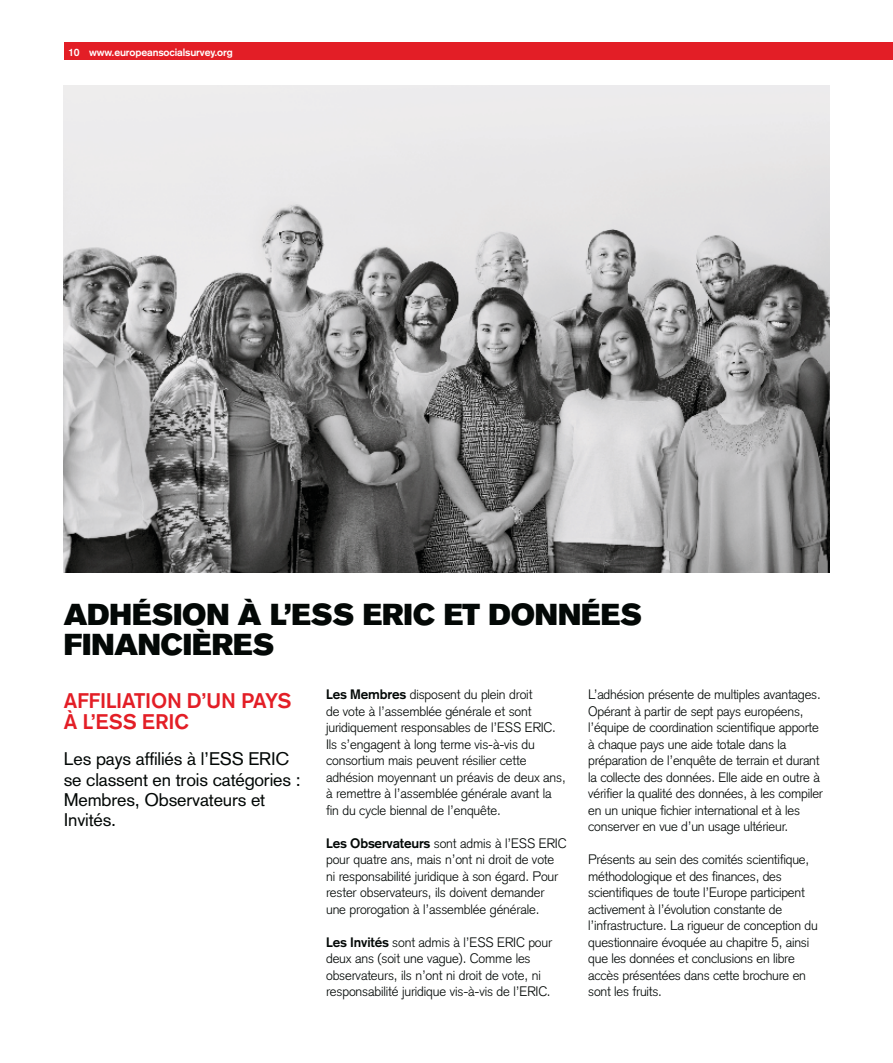
<style>
.page{position:relative;width:893px;height:1063px;background:#fff}
.page>*{position:absolute;margin:0;border:0;box-sizing:border-box;transform-origin:0 0}
.t1{font:30px/30px "Akzidenz Grotesk BE Super";letter-spacing:-.005em;color:#030806}
.t2{font:500 21px/21px "Akzidenz Grotesk BE";letter-spacing:-.015em;color:#e31e26}
.t3{font:18px/20.2px "Akzidenz Grotesk";letter-spacing:-.01em;color:#030806}
.t4{font:300 13.5px/16.5px "Akzidenz Grotesk";letter-spacing:-.015em;color:#030806}
.t5{font:700 10.5px "Akzidenz Grotesk";letter-spacing:-.01em;color:#fff}
.s1{font-weight:700}
</style>
<div class="page">
<div style="left:64px;top:43px;width:829px;height:17px;background:#e31e26"></div>
<img style="left:64px;top:85px;width:765px;height:488px">
<p class="t5" style="left:68px;top:48px;width:166px">10 www.europeansocialsurvey.org</p>
<h1 class="t1" style="left:64px;top:602px;width:580px">ADHÉSION À L’ESS ERIC ET DONNÉES<br>FINANCIÈRES</h1>
<h2 class="t2" style="left:64px;top:692px;width:229px">AFFILIATION D’UN PAYS<br>À L’ESS ERIC</h2>
<h3 class="t3" style="left:64px;top:751px;width:238px">Les pays affiliés à l’ESS ERIC se classent en trois catégories :<br>Membres, Observateurs et<br>Invités.</h3>
<p class="t4" style="left:588px;top:688px;width:236px">L’adhésion présente de multiples avantages.<br>Opérant à partir de sept pays européens, l’équipe de coordination scientifique apporte à chaque pays une aide totale dans la préparation de l’enquête de terrain et durant la collecte des données. Elle aide en outre à vérifier la qualité des données, à les compiler en un unique fichier international et à les conserver en vue d’un usage ultérieur.</p>
<p class="t4" style="left:588px;top:853px;width:231px">Présents au sein des comités scientifique, méthodologique et des finances, des scientifiques de toute l’Europe participent activement à l’évolution constante de l’infrastructure. La rigueur de conception du questionnaire évoquée au chapitre 5, ainsi que les données et conclusions en libre accès présentées dans cette brochure en sont les fruits.</p>
<p class="t4" style="left:326px;top:688px;width:241px"><span class="s1">Les Membres</span> disposent du plein droit<br>de vote à l’assemblée générale et sont juridiquement responsables de l’ESS ERIC.<br>Ils s’engagent à long terme vis-à-vis du consortium mais peuvent résilier cette adhésion moyennant un préavis de deux ans, à remettre à l’assemblée générale avant la fin du cycle biennal de l’enquête.</p>
<p class="t4" style="left:326px;top:836px;width:242px"><span class="s1">Les Observateurs</span> sont admis à l’ESS ERIC pour quatre ans, mais n’ont ni droit de vote ni responsabilité juridique à son égard. Pour rester observateurs, ils doivent demander une prorogation à l’assemblée générale.</p>
<p class="t4" style="left:326px;top:935px;width:228px"><span class="s1">Les Invités</span> sont admis à l’ESS ERIC pour deux ans (soit une vague). Comme les observateurs, ils n’ont ni droit de vote, ni responsabilité juridique vis-à-vis de l’ERIC.</p>
</div>
